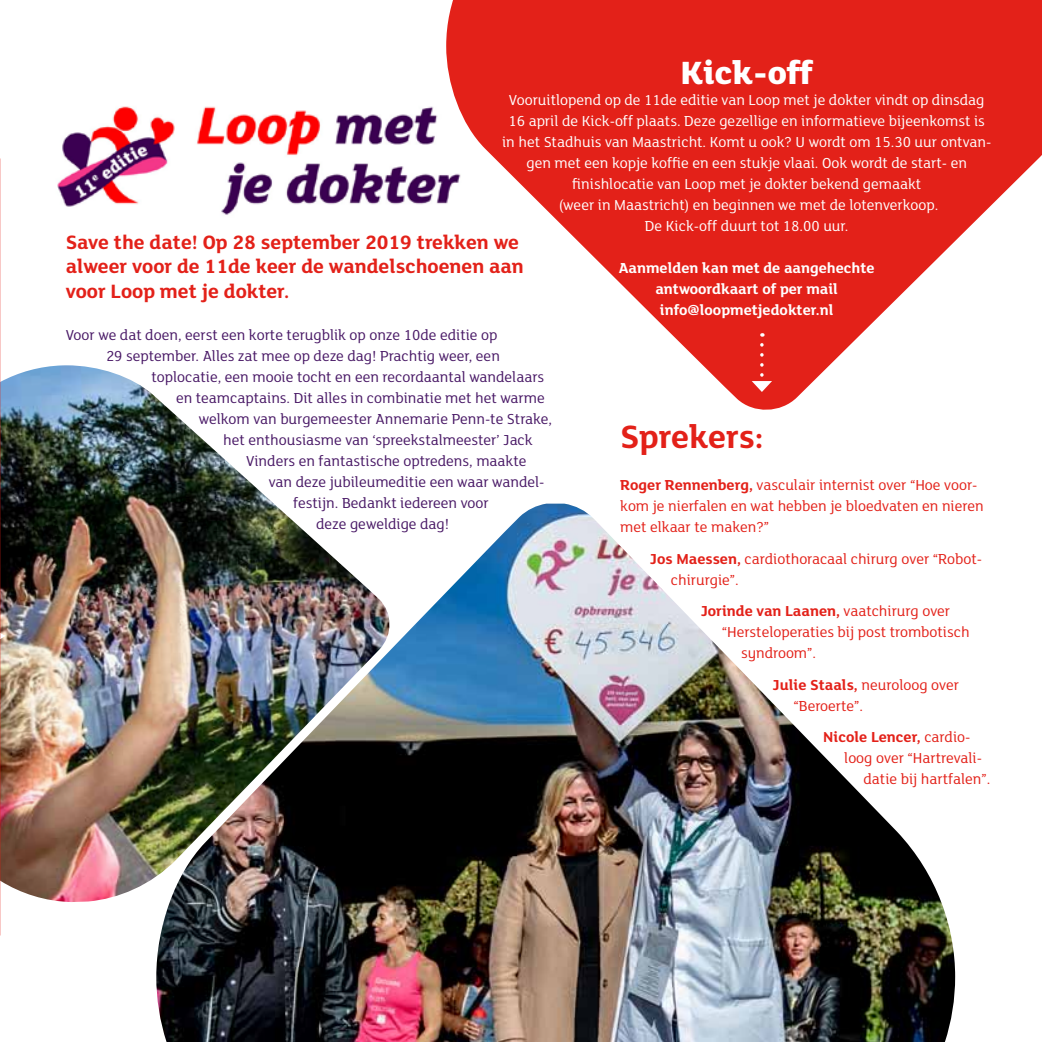
<style>
.page{position:relative;width:1042px;height:1042px;background:#fff}
.page>*{position:absolute;margin:0;border:0;box-sizing:border-box;transform-origin:0 0}
.t1{font:700 35px "FS Lola";color:#e32119}
.t2{font:800 35px "FS Lola";color:#fff}
.t3{font:700 21px/24.5px "FS Lola";color:#e32119}
.t4{font:15.75px "FS Lola";color:#491966}
.t5{font:15.75px/21px "FS Lola";color:#fff;text-align:center}
.t6{font:15.75px/21px "FS Lola";color:#e32119}
.t7{font:700 15.75px/21px "FS Lola";color:#fff;text-align:center}
.t8{font:700 15.75px "FS Lola";color:#e32119}
.s1{font-weight:700}
.s2{font-weight:400}
</style>
<div class="page">
<img style="left:57px;top:106px;width:389px;height:109px">
<img style="left:0;top:365px;width:274px;height:537px">
<img style="left:156px;top:504px;width:799px;height:538px">
<svg style="left:446px;top:0;width:596px;height:410px;fill:#e32119"></svg>
<svg style="left:752px;top:345px;width:20px;height:47px"></svg>
<h1 class="t2" style="left:680px;top:48px;width:134px">Kick-off</h1>
<p class="t5" style="left:502px;top:89px;width:491px">Vooruitlopend op de 11de editie van Loop met je dokter vindt op dinsdag 16 april de Kick-off plaats. Deze gezellige en informatieve bijeenkomst is in het Stadhuis van Maastricht. Komt u ook? U wordt om 15.30 uur ontvan&shy;gen met een kopje koffie en een stukje vlaai. Ook wordt de start- en finishlocatie van Loop met je dokter bekend gemaakt<br>(weer in Maastricht) en beginnen we met de lotenverkoop.<br>De Kick-off duurt tot 18.00 uur.</p>
<p class="t7" style="left:619px;top:257px;width:257px">Aanmelden kan met de aangehechte antwoordkaart of per mail info@loopmetjedokter.nl</p>
<h2 class="t3" style="left:66px;top:229px;width:460px">Save the date! Op 28 september 2019 trekken we alweer voor de 11de keer de wandelschoenen aan voor Loop met je dokter.</h2>
<p class="t4" style="left:66px;top:324px;width:433px">Voor we dat doen, eerst een korte terugblik op onze 10de editie op</p>
<p class="t4" style="left:106px;top:345px;width:395px">29 september. Alles zat mee op deze dag! Prachtig weer, een</p>
<p class="t4" style="left:151px;top:366px;width:394px">toplocatie, een mooie tocht en een recordaantal wandelaars</p>
<p class="t4" style="left:176px;top:387px;width:370px">en teamcaptains. Dit alles in combinatie met het warme</p>
<p class="t4" style="left:199px;top:408px;width:355px">welkom van burgemeester Annemarie Penn-te Strake,</p>
<p class="t4" style="left:223px;top:429px;width:311px">het enthousiasme van ‘spreekstalmeester’ Jack</p>
<p class="t4" style="left:246px;top:450px;width:282px">Vinders en fantastische optredens, maakte</p>
<p class="t4" style="left:269px;top:471px;width:277px">van deze jubileumeditie een waar wandel-</p>
<p class="t4" style="left:293px;top:492px;width:197px">festijn. Bedankt iedereen voor</p>
<p class="t4" style="left:316px;top:513px;width:135px">deze geweldige dag!</p>
<h1 class="t1" style="left:620px;top:412px;width:145px">Sprekers:</h1>
<p class="t6" style="left:620px;top:474px;width:365px"><span class="s1">Roger Rennenberg,</span> vasculair internist over “Hoe voor&shy;kom je nierfalen en wat hebben je bloedvaten en nieren met elkaar te maken?”</p>
<p class="t6" style="left:671px;top:547px;width:313px;text-indent:-21px"><span class="s1">Jos Maessen,</span> cardiothoracaal chirurg over “Robot&shy;chirurgie”.</p>
<p class="t8" style="left:701px;top:600px;width:251px">Jorinde van Laanen, <span class="s2">vaatchirurg over</span></p>
<p class="t6" style="left:722px;top:621px;width:249px">“Hersteloperaties bij post trombotisch</p>
<p class="t6" style="left:741px;top:642px;width:77px">syndroom”.</p>
<p class="t6" style="left:793px;top:673px;width:167px;text-indent:-21px"><span class="s1">Julie Staals,</span> neuroloog over “Beroerte”.</p>
<p class="t8" style="left:823px;top:726px;width:149px">Nicole Lencer, <span class="s2">cardio-</span></p>
<p class="t6" style="left:844px;top:747px;width:139px">loog over “Hartrevali-</p>
<p class="t6" style="left:863px;top:768px;width:128px">datie bij hartfalen”.</p>
</div>
